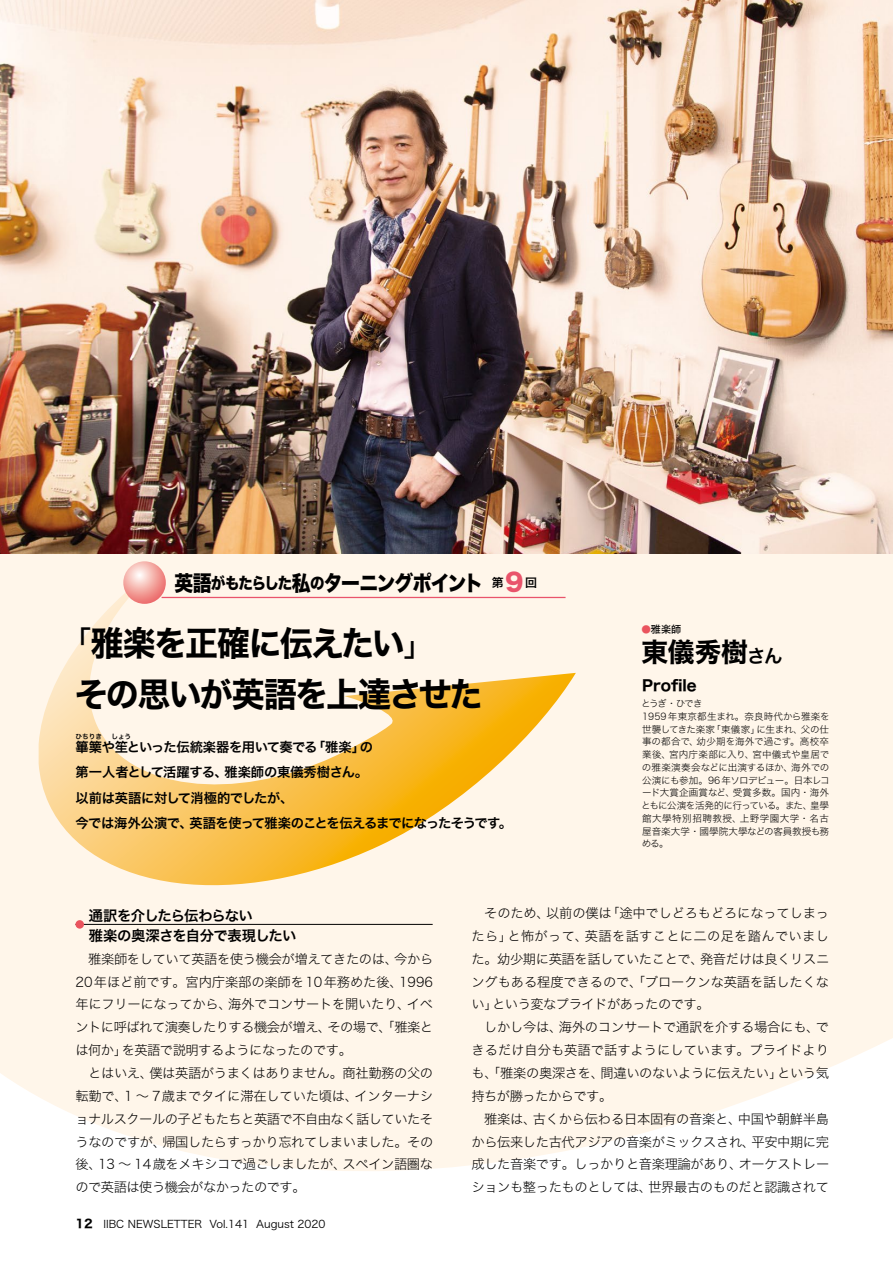
<style>
.page{position:relative;width:893px;height:1263px;background:#fff}
.page>*{position:absolute;margin:0;border:0;box-sizing:border-box;transform-origin:0 0}
.t1{font:34.05px/51px "Hira Kaku Std N W7";letter-spacing:-.055em;color:#000}
.t2{font:26.55px "Hira Kaku Std N W7";color:#000}
.t3{font:21.3px "Hira Kaku Std N W8";letter-spacing:-.065em;color:#000;scale:.88 1}
.t4{font:14.85px "Hira Kaku Std N W7";color:#000}
.t5{font:14.4px/20.2px "Hira Kaku Std N W6";letter-spacing:-.04em;color:#000}
.t6{font:13.35px/22.8px "Hira Kaku Std N W2";letter-spacing:-.03em;color:#000;text-align:justify}
.t7{font:13.35px/25.5px "Hira Kaku Std N W6";letter-spacing:-.035em;color:#000}
.t8{font:10.65px "Hira Kaku Std N W3";color:#000}
.t9{font:10.05px "Hira Kaku Std N W5";color:#000}
.t10{font:9.6px/12.8px "Hira Kaku Std N W2";letter-spacing:-.005em;color:#000}
.t11{font:6.6px "Hira Kaku Std N W6";color:#000}
.s1{font-size:15.9px}
.s2{font-size:23.85px;color:#e9546b}
.s3{font-family:"Hira Kaku Std N W4"}
.s4{font-size:9.6px;color:#ea545e}
.s5{font-family:"Hira Kaku Std N W6";font-size:18.6px}
.s6{font-family:"Hira Kaku Std N W7";font-size:11.7px}
</style>
<div class="page">
<svg style="left:0;top:554px;width:893px;height:617px;background:#fef6ec"></svg>
<svg style="left:39px;top:554px;width:537px;height:358px;background:#fde3b3"></svg>
<div style="left:136px;top:531px;width:421px;height:86px;background:#fff6ea"></div>
<hr style="left:75px;top:924px;width:358px;height:1px;background:#000">
<div style="left:75px;top:920px;width:9px;height:9px;background:#ea545e;border-radius:50%"></div>
<hr style="left:162px;top:597px;width:404px;height:1px;background:#e9546b">
<svg style="left:123px;top:561px;width:43px;height:43px"></svg>
<img style="left:0;top:0;width:893px;height:554px">
<h3 class="t3" style="left:174px;top:571px;width:414px">英語<span class="s1">がもたらした</span>私<span class="s1">の</span>ターニングポイント <sup>第</sup> <span class="s2">9</span> <sup>回</sup></h3>
<h1 class="t1" style="left:75px;top:619px;width:409px;text-indent:-16px"><span class="s3">「</span>雅楽を正確に伝えたい<span class="s3">」<br></span>その思いが英語を上達させた</h1>
<p class="t11" style="left:75px;top:731px;width:28px">ひちりき</p>
<p class="t11" style="left:111px;top:731px;width:21px">しょう</p>
<p class="t7" style="left:75px;top:760px;width:438px">第一人者として活躍する、雅楽師の東儀秀樹さん。<br>以前は英語に対して消極的でしたが、<br>今では海外公演で、英語を使って雅楽のことを伝えるまでになったそうです。</p>
<p class="t7" style="left:75px;top:734px;width:299px">篳篥や笙といった伝統楽器を用いて奏でる「雅楽」の</p>
<p class="t9" style="left:641px;top:622px;width:41px"><span class="s4">●</span>雅楽師</p>
<h2 class="t2" style="left:642px;top:631px;width:143px">東儀秀樹<span class="s5">さん</span></h2>
<p class="t4" style="left:642px;top:674px;width:56px">Profile</p>
<p class="t10" style="left:641px;top:697px;width:190px">とうぎ・ひでき<br>1959年東京都生まれ。奈良時代から雅楽を世襲してきた楽家「東儀家」に生まれ、父の仕事の都合で、幼少期を海外で過ごす。高校卒業後、宮内庁楽部に入り、宮中儀式や皇居での雅楽演奏会などに出演するほか、海外での公演にも参加。96 年ソロデビュー。日本レコード大賞企画賞など、受賞多数。国内・海外ともに公演を活発的に行っている。また、皇學館大學特別招聘教授、上野学園大学・名古屋音楽大学・國學院大學などの客員教授も務める。</p>
<p class="t5" style="left:89px;top:905px;width:209px">通訳を介したら伝わらない<br>雅楽の奥深さを自分で表現したい</p>
<p class="t6" style="left:75px;top:947px;width:359px;text-indent:13px">雅楽師をしていて英語を使う機会が増えてきたのは、今から20年ほど前です。宮内庁楽部の楽師を10年務めた後、1996年にフリーになってから、海外でコンサートを開いたり、イベントに呼ばれて演奏したりする機会が増え、その場で、「雅楽とは何か」を英語で説明するようになったのです。</p>
<p class="t6" style="left:75px;top:1061px;width:359px;text-indent:13px">とはいえ、僕は英語がうまくはありません。商社勤務の父の転勤で、1 ～ 7歳までタイに滞在していた頃は、インターナショナルスクールの子どもたちと英語で不自由なく話していたそうなのですが、帰国したらすっかり忘れてしまいました。その後、13 ～ 14歳をメキシコで過ごしましたが、スペイン語圏なので英語は使う機会がなかったのです。</p>
<p class="t8" style="left:75px;top:1216px;width:252px"><span class="s6">12</span> IIBC NEWSLETTER Vol.141 August 2020</p>
<p class="t6" style="left:471px;top:901px;width:359px;text-indent:13px">そのため、以前の僕は「途中でしどろもどろになってしまったら」と怖がって、英語を話すことに二の足を踏んでいました。幼少期に英語を話していたことで、発音だけは良くリスニングもある程度できるので、「ブロークンな英語を話したくない」という変なプライドがあったのです。</p>
<p class="t6" style="left:471px;top:1015px;width:359px;text-indent:13px">しかし今は、海外のコンサートで通訳を介する場合にも、できるだけ自分も英語で話すようにしています。プライドよりも、「雅楽の奥深さを、間違いのないように伝えたい」という気持ちが勝ったからです。</p>
<p class="t6" style="left:471px;top:1107px;width:359px;text-indent:13px">雅楽は、古くから伝わる日本固有の音楽と、中国や朝鮮半島から伝来した古代アジアの音楽がミックスされ、平安中期に完成した音楽です。しっかりと音楽理論があり、オーケストレーションも整ったものとしては、世界最古のものだと認識されて</p>
</div>
